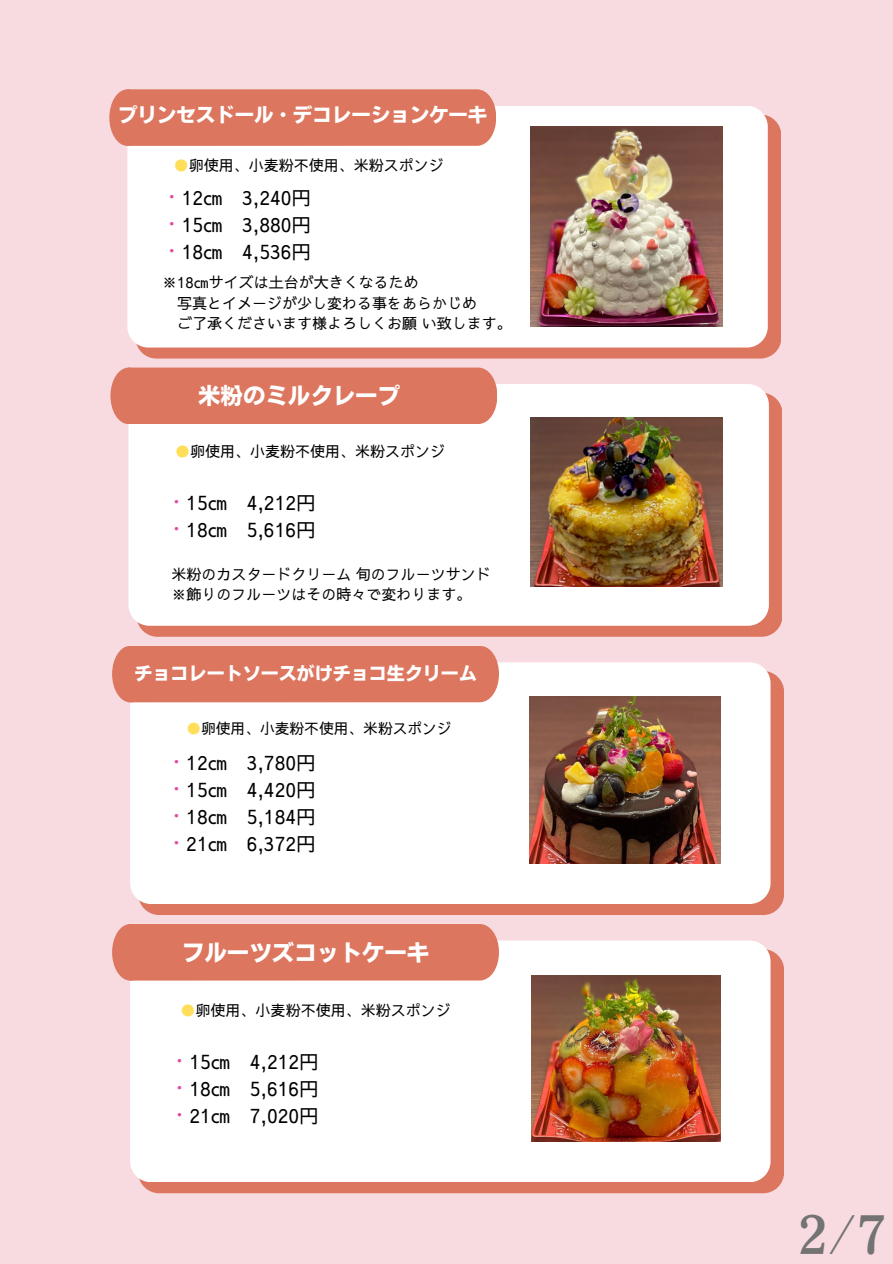
<style>
.page{position:relative;width:893px;height:1264px;background:#fff}
.page>*{position:absolute;margin:0;border:0;box-sizing:border-box;transform-origin:0 0}
.t1{font:48.45px "Nud Motoya Mincho Std W6";color:#737373}
.t2{font:22.5px "Nud Motoya Cedar Std W6";color:#fff}
.t3{font:500 19.5px/27px "Sawarabi Gothic";color:#000;text-align:justify}
.t4{font:19.5px "Nud Motoya Cedar Std W6";color:#fff}
.t5{font:18px "Nud Motoya Cedar Std W6";color:#fff}
.t6{font:500 15px "Sawarabi Gothic";color:#000}
.t7{font:500 14.7px "Sawarabi Gothic";color:#000}
.s1{color:#ffde59}
.s2{color:#e14aa0}
</style>
<div class="page">
<div style="left:0;top:0;width:892px;height:1263px;background:#f7dbe0"></div>
<div style="left:135px;top:114px;width:646px;height:244px;background:#dc765f;border-radius:21px"></div>
<div style="left:127px;top:106px;width:640px;height:241px;background:#fff;border-radius:21px"></div>
<div style="left:109px;top:89px;width:387px;height:57px;background:#dc765f"></div>
<div style="left:137px;top:393px;width:645px;height:243px;background:#dc765f;border-radius:21px"></div>
<div style="left:128px;top:384px;width:640px;height:241px;background:#fff;border-radius:21px"></div>
<div style="left:110px;top:367px;width:387px;height:57px;background:#dc765f"></div>
<div style="left:138px;top:671px;width:645px;height:244px;background:#dc765f;border-radius:21px"></div>
<div style="left:130px;top:662px;width:640px;height:242px;background:#fff;border-radius:21px"></div>
<div style="left:112px;top:646px;width:387px;height:56px;background:#dc765f"></div>
<img style="left:530px;top:127px;width:192px;height:199px">
<img style="left:530px;top:417px;width:192px;height:169px">
<img style="left:529px;top:697px;width:191px;height:166px">
<div style="left:138px;top:949px;width:645px;height:244px;background:#dc765f;border-radius:21px"></div>
<div style="left:130px;top:940px;width:640px;height:242px;background:#fff;border-radius:21px"></div>
<div style="left:112px;top:924px;width:387px;height:56px;background:#dc765f"></div>
<img style="left:531px;top:975px;width:189px;height:166px">
<h3 class="t4" style="left:118px;top:105px;width:371px">プリンセスドール・デコレーションケーキ</h3>
<p class="t6" style="left:174px;top:159px;width:271px"><span class="s1">●</span>卵使用、小麦粉不使用、米粉スポンジ</p>
<p class="t3" style="left:162px;top:185px;width:150px"><span class="s2">・</span>12㎝ 3,240円<span class="s2">・</span>15㎝ 3,880円<span class="s2">・</span>18㎝ 4,536円</p>
<p class="t6" style="left:162px;top:276px;width:258px">※18㎝サイズは土台が大きくなるため</p>
<p class="t6" style="left:177px;top:296px;width:301px">写真とイメージが少し変わる事をあらかじめ</p>
<p class="t6" style="left:177px;top:316px;width:336px">ご了承くださいます様よろしくお願い致します。</p>
<p class="t2" style="left:198px;top:384px;width:203px">米粉のミルクレープ</p>
<h2 class="t6" style="left:175px;top:445px;width:271px"><span class="s1">●</span>卵使用、小麦粉不使用、米粉スポンジ</h2>
<p class="t3" style="left:167px;top:490px;width:150px"><span class="s2">・</span>15㎝ 4,212円<span class="s2">・</span>18㎝ 5,616円</p>
<p class="t6" style="left:171px;top:567px;width:321px">米粉のカスタードクリーム旬のフルーツサンド</p>
<h3 class="t6" style="left:171px;top:587px;width:301px">※飾りのフルーツはその時々で変わります。</h3>
<h3 class="t5" style="left:135px;top:664px;width:344px">チョコレートソースがけチョコ生クリーム</h3>
<p class="t7" style="left:186px;top:722px;width:267px"><span class="s1">●</span>卵使用、小麦粉不使用、米粉スポンジ</p>
<p class="t3" style="left:167px;top:749px;width:150px"><span class="s2">・</span>12㎝ 3,780円<span class="s2">・</span>15㎝ 4,420円<span class="s2">・</span>18㎝ 5,184円<span class="s2">・</span>21㎝ 6,372円</p>
<h2 class="t2" style="left:182px;top:941px;width:249px">フルーツズコットケーキ</h2>
<p class="t6" style="left:181px;top:1003px;width:271px"><span class="s1">●</span>卵使用、小麦粉不使用、米粉スポンジ</p>
<h3 class="t3" style="left:170px;top:1048px;width:150px"><span class="s2">・</span>15㎝ 4,212円<span class="s2">・</span>18㎝ 5,616円<span class="s2">・</span>21㎝ 7,020円</h3>
<p class="t1" style="left:797px;top:1209px;width:91px">2/7</p>
</div>
